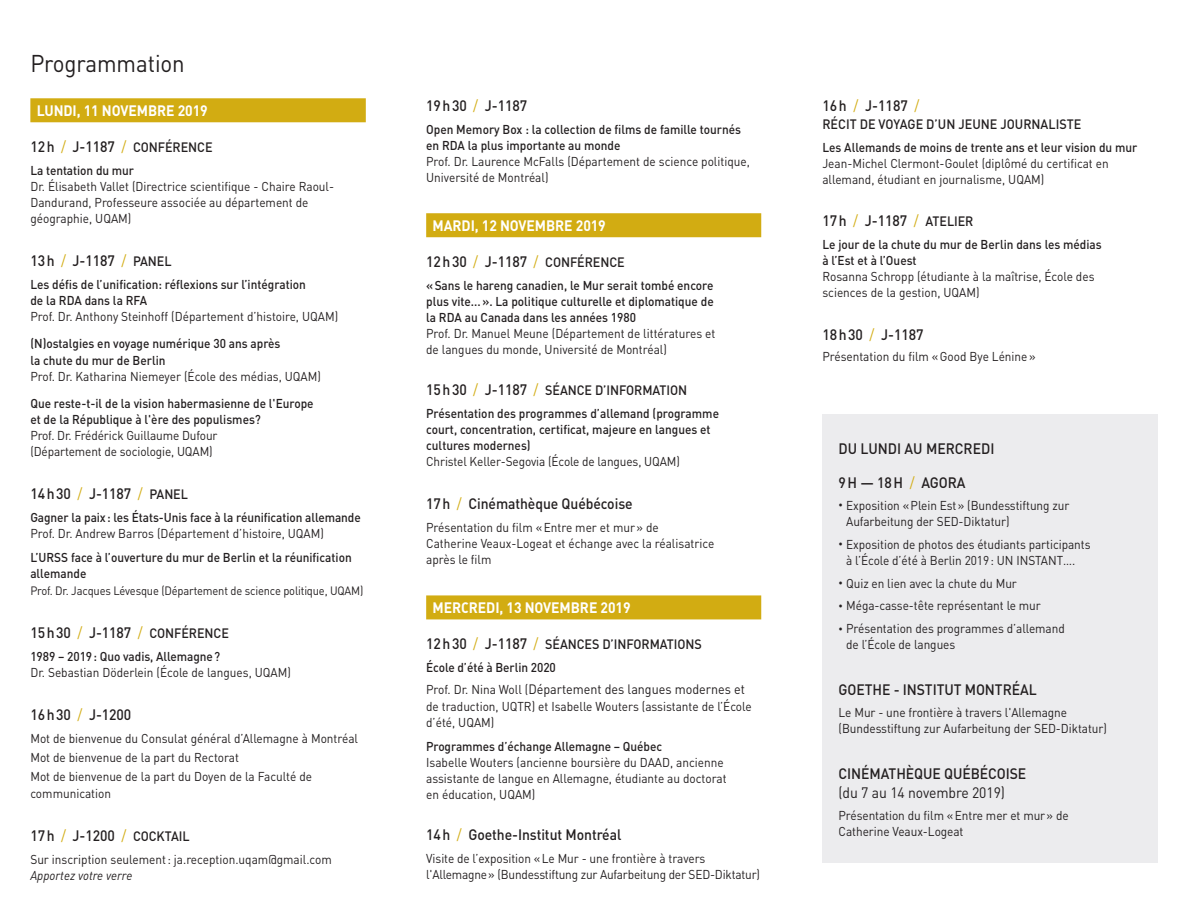
<style>
.page{position:relative;width:1188px;height:918px;background:#fff}
.page>*{position:absolute;margin:0;border:0;box-sizing:border-box;transform-origin:0 0}
.t1{font:24px "DIN";letter-spacing:-.005em;color:#231f20;scale:.93 1}
.t2{font:500 15px/19.5px "DIN";letter-spacing:-.005em;color:#231f20;scale:.93 1}
.t3{font:700 15px "DIN";letter-spacing:-.005em;color:#fff;scale:.93 1}
.t4{font:500 13.5px "DIN";letter-spacing:-.005em;color:#231f20;scale:.93 1}
.t5{font:13.5px "DIN";color:#231f20;scale:.93 1}
.t6{font:12.75px/16.2px "DIN";color:#231f20;scale:.93 1}
.t7{font:500 12.75px/16.2px "DIN";color:#231f20;scale:.93 1}
.t8{font:italic 12.75px "DIN";color:#231f20;scale:.93 1}
.t9{font:12px "DIN";letter-spacing:-.015em;color:#231f20;scale:.93 1}
.s1{font-size:15px}
.s2{font-weight:400;font-size:15px;color:#d2ac12}
.s3{font-weight:400;color:#d2ac12}
.s4{font-size:13.5px}
.s5{font-size:12.75px}
.s6{font-size:9px}
.s7{font-weight:400}
</style>
<div class="page">
<div style="left:30px;top:98px;width:336px;height:24px;background:#d2ac12"></div>
<div style="left:426px;top:213px;width:335px;height:24px;background:#d2ac12"></div>
<div style="left:426px;top:595px;width:335px;height:24px;background:#d2ac12"></div>
<div style="left:822px;top:414px;width:336px;height:449px;background:#ececee"></div>
<p class="t1" style="left:30px;top:48px;width:167px">Programmation</p>
<p class="t3" style="left:37px;top:100px;width:186px">LUNDI, 11 NOVEMBRE 2019</p>
<p class="t4" style="left:30px;top:138px;width:197px"><span class="s1">12h</span> <span class="s2">/</span> <span class="s1">J-1187</span> <span class="s2">/</span> CONFÉRENCE</p>
<p class="t7" style="left:30px;top:162px;width:113px">La tentation du mur</p>
<p class="t6" style="left:30px;top:178px;width:328px">Dr. Élisabeth Vallet (Directrice scientifique - Chaire Raoul-<br>Dandurand, Professeure associée au département de géographie, UQAM)</p>
<p class="t2" style="left:30px;top:251px;width:153px">13h <span class="s3">/</span> J-1187 <span class="s3">/</span> <span class="s4">PANEL</span></p>
<p class="t7" style="left:30px;top:276px;width:298px">Les défis de l’unification: réflexions sur l’intégration de la RDA dans la RFA</p>
<p class="t6" style="left:30px;top:308px;width:333px">Prof. Dr. Anthony Steinhoff (Département d’histoire, UQAM)</p>
<p class="t7" style="left:30px;top:335px;width:270px">(N)ostalgies en voyage numérique 30 ans après la chute du mur de Berlin</p>
<p class="t6" style="left:30px;top:367px;width:314px">Prof. Dr. Katharina Niemeyer (École des médias, UQAM)</p>
<p class="t7" style="left:30px;top:394px;width:306px">Que reste-t-il de la vision habermasienne de l'Europe et de la République à l'ère des populismes?</p>
<p class="t6" style="left:30px;top:427px;width:203px">Prof. Dr. Frédérick Guillaume Dufour (Département de sociologie, UQAM)</p>
<p class="t2" style="left:30px;top:483px;width:171px">14h30 <span class="s3">/</span> J-1187 <span class="s3">/</span> <span class="s4">PANEL</span></p>
<p class="t7" style="left:30px;top:509px;width:357px">Gagner la paix: les États-Unis face à la réunification allemande</p>
<p class="t6" style="left:30px;top:525px;width:317px">Prof. Dr. Andrew Barros (Département d’histoire, UQAM)</p>
<p class="t7" style="left:30px;top:549px;width:347px">L’URSS face à l’ouverture du mur de Berlin et la réunification allemande</p>
<p class="t9" style="left:30px;top:582px;width:360px">Prof. Dr. Jacques Lévesque (Département de science politique, UQAM)</p>
<p class="t2" style="left:30px;top:622px;width:215px">15h30 <span class="s3">/</span> J-1187 <span class="s3">/</span> <span class="s4">CONFÉRENCE</span></p>
<p class="t7" style="left:30px;top:647px;width:206px">1989 – 2019: Quo vadis, Allemagne?</p>
<p class="t6" style="left:30px;top:663px;width:282px">Dr. Sebastian Döderlein (École de langues, UQAM)</p>
<p class="t2" style="left:30px;top:704px;width:110px">16h30 <span class="s3">/</span> J-1200</p>
<p class="t6" style="left:30px;top:729px;width:354px">Mot de bienvenue du Consulat général d’Allemagne à Montréal</p>
<p class="t6" style="left:30px;top:749px;width:226px">Mot de bienvenue de la part du Rectorat</p>
<p class="t6" style="left:30px;top:768px;width:305px">Mot de bienvenue de la part du Doyen de la Faculté de communication</p>
<p class="t2" style="left:30px;top:825px;width:173px">17h <span class="s3">/</span> J-1200 <span class="s3">/</span> <span class="s4">COCKTAIL</span></p>
<p class="t6" style="left:30px;top:850px;width:326px">Sur inscription seulement: ja.reception.uqam@gmail.com</p>
<p class="t8" style="left:30px;top:867px;width:111px">Apportez votre verre</p>
<p class="t2" style="left:426px;top:95px;width:110px">19h30 <span class="s3">/</span> J-1187</p>
<p class="t7" style="left:426px;top:120px;width:340px">Open Memory Box : la collection de films de famille tournés en RDA la plus importante au monde</p>
<p class="t6" style="left:426px;top:153px;width:350px">Prof. Dr. Laurence McFalls (Département de science politique,<br>Université de Montréal)</p>
<p class="t3" style="left:433px;top:215px;width:188px">MARDI, 12 NOVEMBRE 2019</p>
<p class="t2" style="left:426px;top:251px;width:215px">12h30 <span class="s3">/</span> J-1187 <span class="s3">/</span> <span class="s4">CONFÉRENCE</span></p>
<p class="t7" style="left:426px;top:277px;width:311px;text-align:justify">«Sans le hareng canadien, le Mur serait tombé encore plus vite...». La politique culturelle et diplomatique de la RDA au Canada dans les années 1980</p>
<p class="t6" style="left:426px;top:325px;width:313px">Prof. Dr. Manuel Meune (Département de littératures et de langues du monde, Université de Montréal)</p>
<p class="t4" style="left:426px;top:381px;width:282px"><span class="s1">15h30</span> <span class="s2">/</span> <span class="s1">J-1187</span> <span class="s2">/</span> SÉANCE D’INFORMATION</p>
<p class="t7" style="left:426px;top:404px;width:316px">Présentation des programmes d’allemand (programme court, concentration, certificat, majeure en langues et cultures modernes)</p>
<p class="t6" style="left:426px;top:453px;width:274px">Christel Keller-Segovia (École de langues, UQAM)</p>
<p class="t2" style="left:426px;top:493px;width:224px">17h <span class="s3">/</span> Cinémathèque Québécoise</p>
<p class="t6" style="left:426px;top:519px;width:311px">Présentation du film «Entre mer et mur» de<br>Catherine Veaux-Logeat et échange avec la réalisatrice après le film</p>
<p class="t3" style="left:433px;top:597px;width:214px">MERCREDI, 13 NOVEMBRE 2019</p>
<p class="t4" style="left:426px;top:635px;width:298px"><span class="s1">12h30</span> <span class="s2">/</span> <span class="s1">J-1187</span> <span class="s2">/</span> SÉANCES D’INFORMATIONS</p>
<p class="t7" style="left:426px;top:659px;width:141px">École d’été à Berlin 2020</p>
<p class="t5" style="left:426px;top:681px;width:344px"><span class="s5">Prof. Dr. Nina Woll (</span>Département des langues modernes et</p>
<p class="t6" style="left:426px;top:697px;width:352px">de traduction, UQTR) et Isabelle Wouters (assistante de l’École d’été, UQAM)</p>
<p class="t7" style="left:426px;top:738px;width:255px">Programmes d’échange Allemagne – Québec</p>
<p class="t6" style="left:426px;top:754px;width:325px">Isabelle Wouters (ancienne boursière du DAAD, ancienne assistante de langue en Allemagne, étudiante au doctorat en éducation, UQAM)</p>
<p class="t2" style="left:426px;top:824px;width:211px">14h <span class="s3">/</span> Goethe-Institut Montréal</p>
<p class="t6" style="left:426px;top:849px;width:360px">Visite de l’exposition «Le Mur - une frontière à travers l'Allemagne» (Bundesstiftung zur Aufarbeitung der SED-Diktatur)</p>
<p class="t2" style="left:822px;top:95px;width:106px">16h <span class="s3">/</span> J-1187 <span class="s3">/</span></p>
<p class="t4" style="left:822px;top:115px;width:280px">RÉCIT DE VOYAGE D’UN JEUNE JOURNALISTE</p>
<p class="t7" style="left:822px;top:138px;width:340px">Les Allemands de moins de trente ans et leur vision du mur</p>
<p class="t6" style="left:822px;top:154px;width:309px">Jean-Michel Clermont-Goulet (diplômé du certificat en allemand, étudiant en journalisme, UQAM)</p>
<p class="t2" style="left:822px;top:210px;width:164px">17h <span class="s3">/</span> J-1187 <span class="s3">/</span> <span class="s4">ATELIER</span></p>
<p class="t7" style="left:822px;top:236px;width:302px">Le jour de la chute du mur de Berlin dans les médias à l’Est et à l’Ouest</p>
<p class="t6" style="left:822px;top:268px;width:294px">Rosanna Schropp (étudiante à la maîtrise, École des sciences de la gestion, UQAM)</p>
<p class="t2" style="left:822px;top:324px;width:110px">18h30 <span class="s3">/</span> J-1187</p>
<p class="t6" style="left:822px;top:348px;width:231px">Présentation du film «Good Bye Lénine»</p>
<p class="t2" style="left:839px;top:438px;width:169px">DU LUNDI AU MERCREDI</p>
<p class="t2" style="left:839px;top:472px;width:138px">9H — 18H <span class="s3">/</span> AGORA</p>
<p class="t6" style="left:846px;top:496px;width:241px;text-indent:-8px"><span class="s6">•</span> Exposition «Plein Est» (Bundesstiftung zur<br>Aufarbeitung der SED-Diktatur)</p>
<p class="t6" style="left:846px;top:535px;width:264px;text-indent:-8px"><span class="s6">•</span> Exposition de photos des étudiants participants à l’École d’été à Berlin 2019: UN INSTANT….</p>
<p class="t6" style="left:839px;top:574px;width:193px"><span class="s6">•</span> Quiz en lien avec la chute du Mur</p>
<p class="t6" style="left:839px;top:597px;width:219px"><span class="s6">•</span> Méga-casse-tête représentant le mur</p>
<p class="t6" style="left:846px;top:620px;width:237px;text-indent:-8px"><span class="s6">•</span> Présentation des programmes d’allemand de l’École de langues</p>
<p class="t2" style="left:839px;top:679px;width:215px">GOETHE - INSTITUT MONTRÉAL</p>
<p class="t6" style="left:839px;top:704px;width:290px">Le Mur - une frontière à travers l'Allemagne (Bundesstiftung zur Aufarbeitung der SED-Diktatur)</p>
<p class="t2" style="left:839px;top:763px;width:203px">CINÉMATHÈQUE QUÉBÉCOISE <span class="s7">(du 7 au 14 novembre 2019)</span></p>
<p class="t6" style="left:839px;top:807px;width:249px">Présentation du film «Entre mer et mur» de<br>Catherine Veaux-Logeat</p>
</div>
